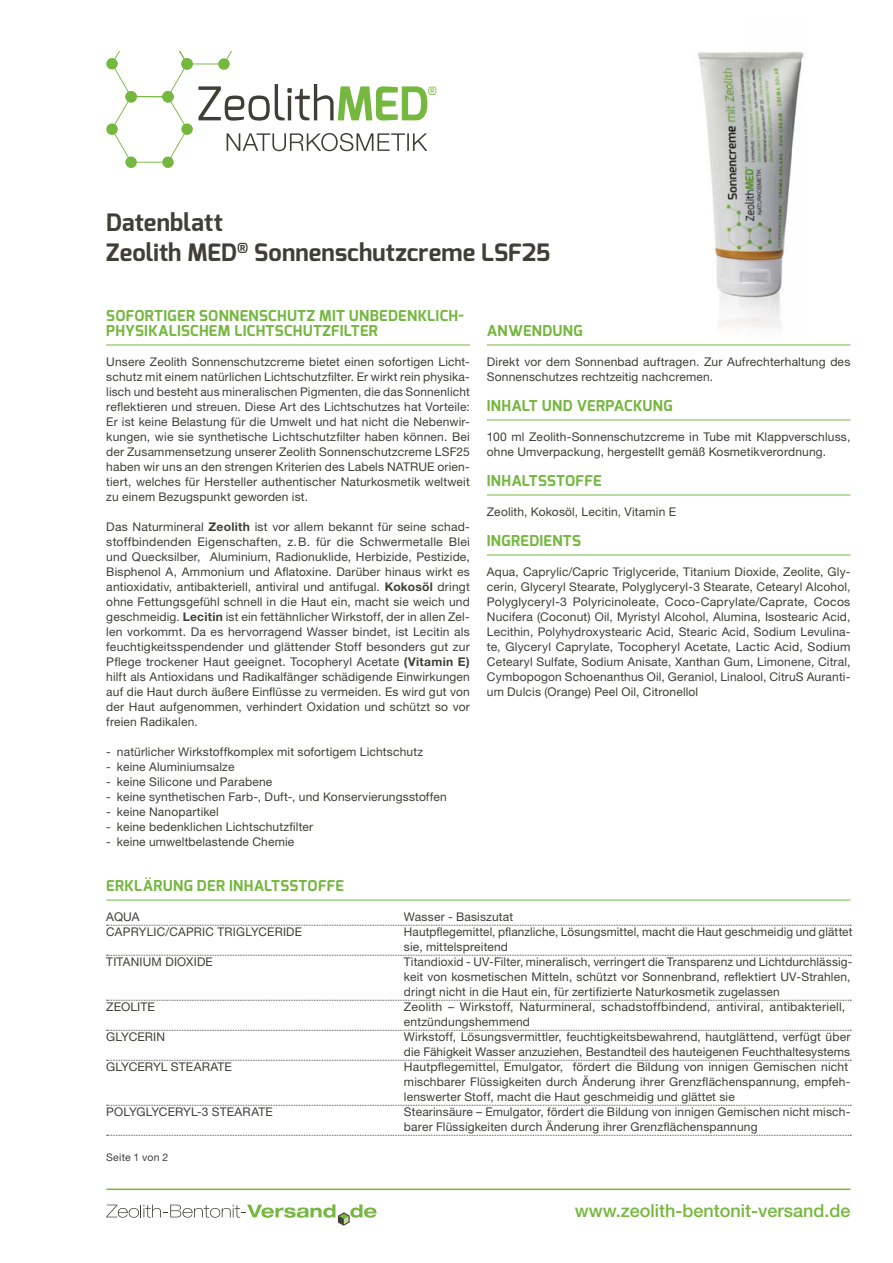
<style>
.page{position:relative;width:893px;height:1263px;background:#fff}
.page>*{position:absolute;margin:0;border:0;box-sizing:border-box;transform-origin:0 0}
.t1{font:700 24px/30px "Exo";color:#3f3f38}
.t2{font:500 18px "Helvetica Neue LT Std";color:#75b73f}
.t3{font:700 15px/15px "Exo";letter-spacing:.02em;color:#75b73f}
.t4{font:12px/15px "Helvetica Neue LT Std";letter-spacing:.015em;color:#3f3f38}
.t5{font:11.4px "Exo";color:#75b73f}
.t6{font:10.5px "Helvetica Neue LT Std";letter-spacing:.02em;color:#3f3f38}
.s1{font-weight:700}
</style>
<div class="page">
<img style="left:568px;top:51px;width:283px;height:295px">
<hr style="left:106px;top:345px;width:364px;height:1px;background:#75b73f">
<hr style="left:487px;top:345px;width:363px;height:1px;background:#75b73f">
<hr style="left:487px;top:420px;width:363px;height:1px;background:#75b73f">
<hr style="left:487px;top:495px;width:363px;height:1px;background:#75b73f">
<hr style="left:487px;top:555px;width:363px;height:1px;background:#75b73f">
<svg style="left:106px;top:1204px;width:271px;height:22px"></svg>
<hr style="left:106px;top:1188px;width:744px;height:2px;background:#75b73f">
<hr style="left:106px;top:900px;width:744px;height:1px;background:#75b73f">
<svg style="left:107px;top:925px;width:744px;height:1px"></svg>
<svg style="left:107px;top:955px;width:744px;height:1px"></svg>
<svg style="left:107px;top:1000px;width:744px;height:1px"></svg>
<svg style="left:107px;top:1030px;width:744px;height:1px"></svg>
<svg style="left:107px;top:1060px;width:744px;height:1px"></svg>
<svg style="left:107px;top:1105px;width:744px;height:1px"></svg>
<svg style="left:107px;top:1135px;width:744px;height:1px"></svg>
<div style="left:125px;top:157px;width:12px;height:11px;background:#75b73f;border-radius:50%"></div>
<div style="left:106px;top:123px;width:12px;height:12px;background:#75b73f;border-radius:50%"></div>
<div style="left:162px;top:157px;width:12px;height:11px;background:#75b73f;border-radius:50%"></div>
<div style="left:106px;top:58px;width:12px;height:11px;background:#75b73f;border-radius:50%"></div>
<svg style="left:111px;top:51px;width:316px;height:112px"></svg>
<p class="t5" style="left:428px;top:83px;width:11px">®</p>
<h1 class="t1" style="left:106px;top:207px;width:118px">DATENBLATT<br>ZEOLITH MED</h1>
<h1 class="t1" style="left:237px;top:237px;width:315px"><sup>®</sup> SONNENSCHUTZCREME LSF25</h1>
<p class="t3" style="left:106px;top:308px;width:359px">SOFORTIGER SONNENSCHUTZ MIT UNBEDENKLICH-<br>PHYSIKALISCHEM LICHTSCHUTZFILTER</p>
<p class="t4" style="left:106px;top:354px;width:365px;text-align:justify">Unsere Zeolith Sonnenschutzcreme bietet einen sofortigen Licht&shy;schutz mit einem natürlichen Lichtschutzfilter. Er wirkt rein physika&shy;lisch und besteht aus mineralischen Pigmenten, die das Sonnenlicht reflektieren und streuen. Diese Art des Lichtschutzes hat Vorteile:<br>Er ist keine Belastung für die Umwelt und hat nicht die Nebenwir&shy;kungen, wie sie synthetische Lichtschutzfilter haben können. Bei der Zusammensetzung unserer Zeolith Sonnenschutzcreme LSF25 haben wir uns an den strengen Kriterien des Labels NATRUE orien&shy;tiert, welches für Hersteller authentischer Naturkosmetik weltweit zu einem Bezugspunkt geworden ist.</p>
<p class="t4" style="left:106px;top:519px;width:365px;text-align:justify">Das Naturmineral <span class="s1">Zeolith</span> ist vor allem bekannt für seine schad&shy;stoffbindenden Eigenschaften, z.B. für die Schwermetalle Blei und Quecksilber, Aluminium, Radionuklide, Herbizide, Pestizide, Bisphenol A, Ammonium und Aflatoxine. Darüber hinaus wirkt es antioxidativ, antibakteriell, antiviral und antifugal. <span class="s1">Kokosöl</span> dringt ohne Fettungsgefühl schnell in die Haut ein, macht sie weich und geschmeidig. <span class="s1">Lecitin</span> ist ein fettähnlicher Wirkstoff, der in allen Zel&shy;len vorkommt. Da es hervorragend Wasser bindet, ist Lecitin als feuchtigkeitsspendender und glättender Stoff besonders gut zur Pflege trockener Haut geeignet. Tocopheryl Acetate <span class="s1">(Vitamin E) </span>hilft als Antioxidans und Radikalfänger schädigende Einwirkungen auf die Haut durch äußere Einflüsse zu vermeiden. Es wird gut von der Haut aufgenommen, verhindert Oxidation und schützt so vor freien Radikalen.</p>
<p class="t4" style="left:106px;top:744px;width:318px">- natürlicher Wirkstoffkomplex mit sofortigem Lichtschutz</p>
<p class="t4" style="left:106px;top:759px;width:130px">- keine Aluminiumsalze</p>
<p class="t4" style="left:106px;top:774px;width:167px">- keine Silicone und Parabene</p>
<p class="t4" style="left:106px;top:789px;width:342px">- keine synthetischen Farb-, Duft-, und Konservierungsstoffen</p>
<p class="t4" style="left:106px;top:804px;width:114px">- keine Nanopartikel</p>
<p class="t4" style="left:106px;top:819px;width:208px">- keine bedenklichen Lichtschutzfilter</p>
<p class="t4" style="left:106px;top:834px;width:190px">- keine umweltbelastende Chemie</p>
<p class="t3" style="left:487px;top:323px;width:97px">ANWENDUNG</p>
<p class="t4" style="left:487px;top:354px;width:365px">Direkt vor dem Sonnenbad auftragen. Zur Aufrechterhaltung des<br>Sonnenschutzes rechtzeitig nachcremen.</p>
<p class="t3" style="left:487px;top:398px;width:187px">INHALT UND VERPACKUNG</p>
<p class="t4" style="left:487px;top:429px;width:365px">100 ml Zeolith-Sonnenschutzcreme in Tube mit Klappverschluss, ohne Umverpackung, hergestellt gemäß Kosmetikverordnung.</p>
<p class="t3" style="left:487px;top:473px;width:116px">INHALTSSTOFFE</p>
<p class="t4" style="left:487px;top:504px;width:191px">Zeolith, Kokosöl, Lecitin, Vitamin E</p>
<p class="t3" style="left:487px;top:533px;width:10px">INGREDIENT</p>
<p class="t3" style="left:572px;top:533px;width:10px">S</p>
<p class="t4" style="left:487px;top:564px;width:365px;text-align:justify">Aqua, Caprylic/Capric Triglyceride, Titanium Dioxide, Zeolite, Gly&shy;cerin, Glyceryl Stearate, Polyglyceryl-3 Stearate, Cetearyl Alcohol, Polyglyceryl-3 Polyricinoleate, Coco-Caprylate/Caprate, Cocos Nucifera (Coconut) Oil, Myristyl Alcohol, Alumina, Isostearic Acid, Lecithin, Polyhydroxystearic Acid, Stearic Acid, Sodium Levulina&shy;te, Glyceryl Caprylate, Tocopheryl Acetate, Lactic Acid, Sodium Cetearyl Sulfate, Sodium Anisate, Xanthan Gum, Limonene, Citral, Cymbopogon Schoenanthus Oil, Geraniol, Linalool, CitruS Auranti&shy;um Dulcis (Orange) Peel Oil, Citronellol</p>
<p class="t3" style="left:106px;top:878px;width:239px">ERKLÄRUNG DER INHALTSSTOFFE</p>
<p class="t4" style="left:106px;top:909px;width:35px">AQUA</p>
<p class="t4" style="left:404px;top:909px;width:111px">Wasser - Basiszutat</p>
<p class="t4" style="left:106px;top:924px;width:197px">CAPRYLIC/CAPRIC TRIGLYCERIDE</p>
<p class="t4" style="left:404px;top:924px;width:450px">Hautpflegemittel, pflanzliche, Lösungsmittel, macht die Haut geschmeidig und glättet sie, mittelspreitend</p>
<p class="t4" style="left:106px;top:954px;width:108px">TITANIUM DIOXIDE</p>
<p class="t4" style="left:404px;top:954px;width:450px">Titandioxid - UV-Filter, mineralisch, verringert die Transparenz und Lichtdurchlässig&shy;keit von kosmetischen Mitteln, schützt vor Sonnenbrand, reflektiert UV-Strahlen, dringt nicht in die Haut ein, für zertifizierte Naturkosmetik zugelassen</p>
<p class="t4" style="left:106px;top:999px;width:50px">ZEOLITE</p>
<p class="t4" style="left:404px;top:999px;width:443px">Zeolith – Wirkstoff, Naturmineral, schadstoffbindend, antiviral, antibakteriell, entzündungshemmend</p>
<p class="t4" style="left:106px;top:1029px;width:60px">GLYCERIN</p>
<p class="t4" style="left:404px;top:1029px;width:448px">Wirkstoff, Lösungsvermittler, feuchtigkeitsbewahrend, hautglättend, verfügt über die Fähigkeit Wasser anzuziehen, Bestandteil des hauteigenen Feuchthaltesystems</p>
<p class="t4" style="left:106px;top:1059px;width:127px">GLYCERYL STEARATE</p>
<p class="t4" style="left:404px;top:1059px;width:448px">Hautpflegemittel, Emulgator, fördert die Bildung von innigen Gemischen nicht mischbarer Flüssigkeiten durch Änderung ihrer Grenzflächenspannung, empfeh&shy;lenswerter Stoff, macht die Haut geschmeidig und glättet sie</p>
<p class="t4" style="left:106px;top:1104px;width:168px">POLYGLYCERYL-3 STEARATE</p>
<p class="t4" style="left:404px;top:1104px;width:448px">Stearinsäure – Emulgator, fördert die Bildung von innigen Gemischen nicht misch&shy;barer Flüssigkeiten durch Änderung ihrer Grenzflächenspannung</p>
<p class="t6" style="left:106px;top:1151px;width:64px">Seite 1 von 2</p>
<h2 class="t2" style="left:575px;top:1200px;width:277px">www.zeolith-bentonit-versand.de</h2>
</div>
